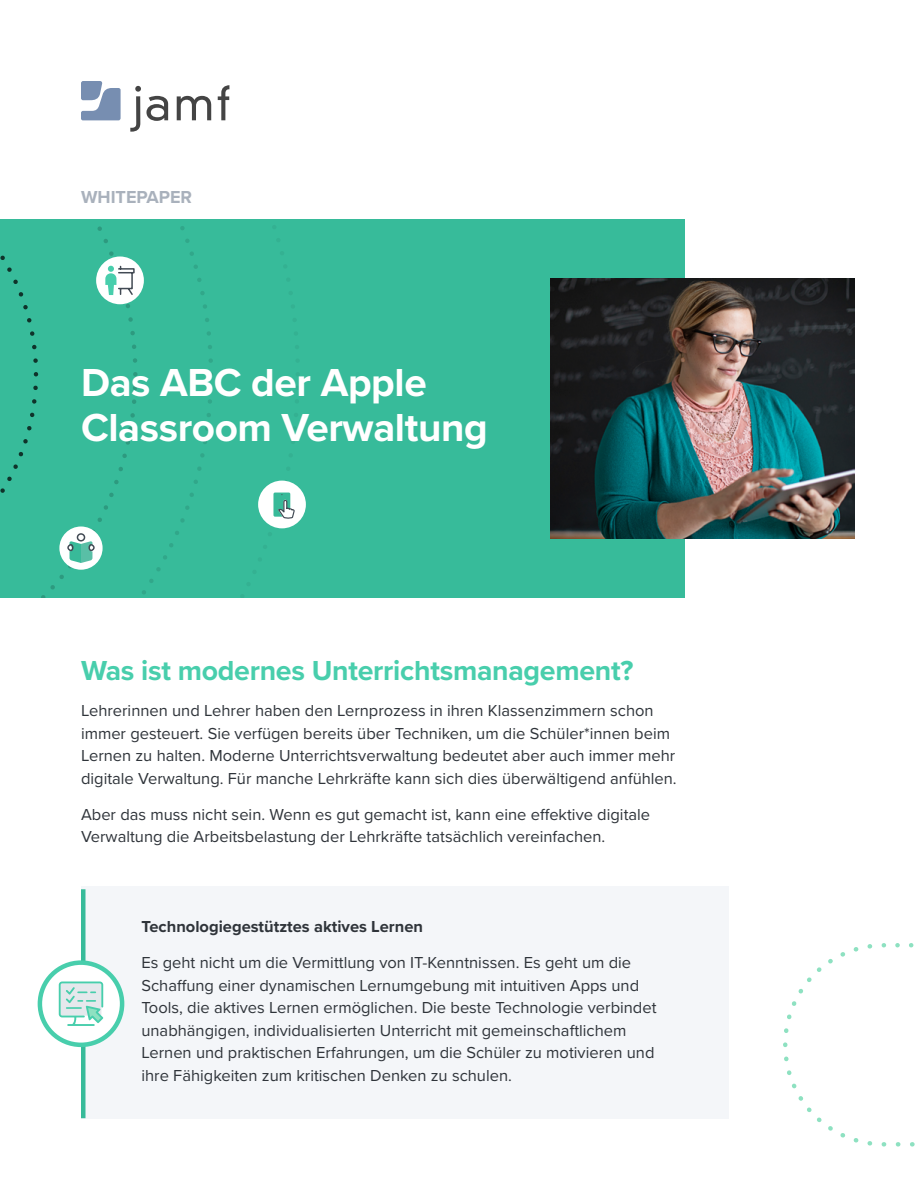
<style>
.page{position:relative;width:918px;height:1188px;background:#fff}
.page>*{position:absolute;margin:0;border:0;box-sizing:border-box;transform-origin:0 0}
.t1{font:700 40.5px/45px "Proxima Nova";letter-spacing:-.01em;color:#fff}
.t2{font:700 28.5px "Proxima Nova";letter-spacing:-.01em;color:#48ceac}
.t3{font:700 18px "Proxima Nova";color:#a9b1bc}
.t4{font:16.5px/22.5px "Proxima Nova";color:#2f343a}
.t5{font:700 16.5px "Proxima Nova";color:#2f343a}
</style>
<div class="page">
<div style="left:0;top:219px;width:685px;height:379px;background:#37bb9a"></div>
<svg style="left:0;top:226px;width:213px;height:137px"></svg>
<svg style="left:0;top:374px;width:39px;height:119px"></svg>
<svg style="left:177px;top:96px;width:34px;height:24px"></svg>
<svg style="left:218px;top:85px;width:11px;height:35px"></svg>
<svg style="left:130px;top:86px;width:38px;height:46px"></svg>
<svg style="left:81px;top:81px;width:40px;height:39px"></svg>
<img style="left:550px;top:279px;width:305px;height:259px">
<div style="left:258px;top:481px;width:48px;height:47px;background:#fff;border-radius:50%"></div>
<svg style="left:273px;top:493px;width:22px;height:26px"></svg>
<div style="left:59px;top:526px;width:44px;height:44px;background:#fff;border-radius:50%"></div>
<svg style="left:67px;top:533px;width:28px;height:30px"></svg>
<div style="left:81px;top:886px;width:648px;height:232px;background:#f4f6f9"></div>
<div style="left:81px;top:889px;width:5px;height:229px;background:#37bb9a"></div>
<svg style="left:40px;top:963px;width:82px;height:82px"></svg>
<div style="left:38px;top:960px;width:86px;height:87px;border:4px solid #48ceac;border-radius:50%"></div>
<svg style="left:59px;top:982px;width:44px;height:44px"></svg>
<svg style="left:783px;top:943px;width:132px;height:204px"></svg>
<div style="left:96px;top:256px;width:48px;height:48px;background:#fff;border-radius:50%"></div>
<svg style="left:105px;top:265px;width:30px;height:30px"></svg>
<p class="t3" style="left:81px;top:184px;width:113px">WHITEPAPER</p>
<h1 class="t1" style="left:81px;top:359px;width:408px">Das ABC der Apple<br>Classroom Verwaltung</h1>
<h2 class="t2" style="left:81px;top:649px;width:554px">Was ist modernes Unterrichtsmanagement?</h2>
<p class="t4" style="left:81px;top:699px;width:597px">Lehrerinnen und Lehrer haben den Lernprozess in ihren Klassenzimmern schon immer gesteuert. Sie verfügen bereits über Techniken, um die Schüler*innen beim Lernen zu halten. Moderne Unterrichtsverwaltung bedeutet aber auch immer mehr digitale Verwaltung. Für manche Lehrkräfte kann sich dies überwältigend anfühlen.</p>
<p class="t4" style="left:81px;top:802px;width:571px">Aber das muss nicht sein. Wenn es gut gemacht ist, kann eine effektive digitale<br>Verwaltung die Arbeitsbelastung der Lehrkräfte tatsächlich vereinfachen.</p>
<p class="t5" style="left:141px;top:915px;width:283px">Technologiegestütztes aktives Lernen</p>
<p class="t4" style="left:141px;top:951px;width:517px">Es geht nicht um die Vermittlung von IT-Kenntnissen. Es geht um die Schaffung einer dynamischen Lernumgebung mit intuitiven Apps und Tools, die aktives Lernen ermöglichen. Die beste Technologie verbindet unabhängigen, individualisierten Unterricht mit gemeinschaftlichem Lernen und praktischen Erfahrungen, um die Schüler zu motivieren und ihre Fähigkeiten zum kritischen Denken zu schulen.</p>
</div>
